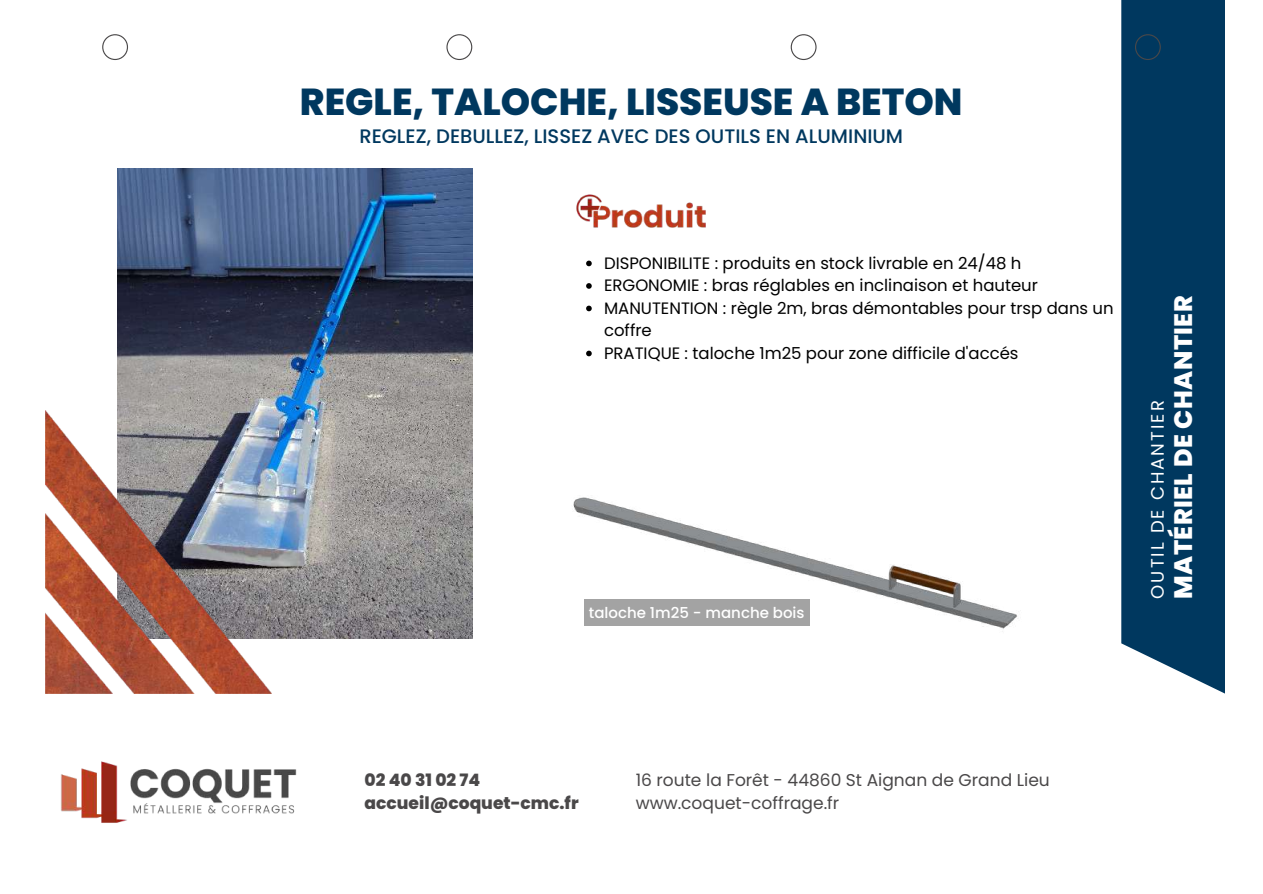
<style>
.page{position:relative;width:1263px;height:894px;background:#fff}
.page>*{position:absolute;margin:0;border:0;box-sizing:border-box;transform-origin:0 0}
.t1{font:800 37.5px "Poppins";color:#00385f}
.t2{font:800 25.35px "Poppins";letter-spacing:.02em;color:#fff}
.t3{font:500 19.5px "Poppins";color:#00385f}
.t4{font:18px "Poppins";letter-spacing:.115em;color:#fff}
.t5{font:17.1px/23.5px "Poppins";color:#4a4849}
.t6{font:800 17.1px/23.5px "Poppins";color:#4a4849}
.t7{font:16.5px/22.5px "Poppins";color:#000}
.t8{font:500 15px "Poppins";color:#fff}
</style>
<div class="page">
<img style="left:117px;top:168px;width:355px;height:470px">
<img style="left:45px;top:410px;width:226px;height:283px">
<img style="left:576px;top:194px;width:130px;height:34px">
<div style="left:1121px;top:0;width:104px;height:693px;background:#00385f"></div>
<img style="left:61px;top:761px;width:236px;height:62px">
<svg style="left:102px;top:34px;width:26px;height:26px"></svg>
<svg style="left:446px;top:34px;width:26px;height:26px"></svg>
<svg style="left:791px;top:34px;width:26px;height:26px"></svg>
<svg style="left:1135px;top:34px;width:26px;height:26px"></svg>
<svg style="left:586px;top:260px;width:6px;height:6px"></svg>
<svg style="left:586px;top:283px;width:6px;height:6px"></svg>
<svg style="left:586px;top:305px;width:6px;height:6px"></svg>
<svg style="left:586px;top:350px;width:6px;height:6px"></svg>
<img style="left:573px;top:497px;width:444px;height:135px">
<div style="left:584px;top:599px;width:225px;height:26px;background:#a3a3a3"></div>
<h1 class="t1" style="left:300px;top:76px;width:664px">REGLE, TALOCHE, LISSEUSE A BETON</h1>
<p class="t3" style="left:359px;top:123px;width:545px">REGLEZ, DEBULLEZ, LISSEZ AVEC DES OUTILS EN ALUMINIUM</p>
<p class="t7" style="left:604px;top:251px;width:511px">DISPONIBILITE : produits en stock livrable en 24/48 h ERGONOMIE : bras réglables en inclinaison et hauteur MANUTENTION : règle 2m, bras démontables pour trsp dans un coffre<br>PRATIQUE : taloche 1m25 pour zone difficile d'accés</p>
<p class="t8" style="left:589px;top:601px;width:217px">taloche 1m25 - manche bois</p>
<h2 class="t2" style="left:1165px;top:598px;width:305px;rotate:-90deg">MATÉRIEL DE CHANTIER</h2>
<p class="t4" style="left:1145px;top:598px;width:200px;rotate:-90deg">OUTIL DE CHANTIER</p>
<p class="t6" style="left:365px;top:767px;width:216px">02 40 31 02 74 accueil@coquet-cmc.fr</p>
<p class="t5" style="left:636px;top:767px;width:416px">16 route la Forêt - 44860 St Aignan de Grand Lieu www.coquet-coffrage.fr</p>
</div>
